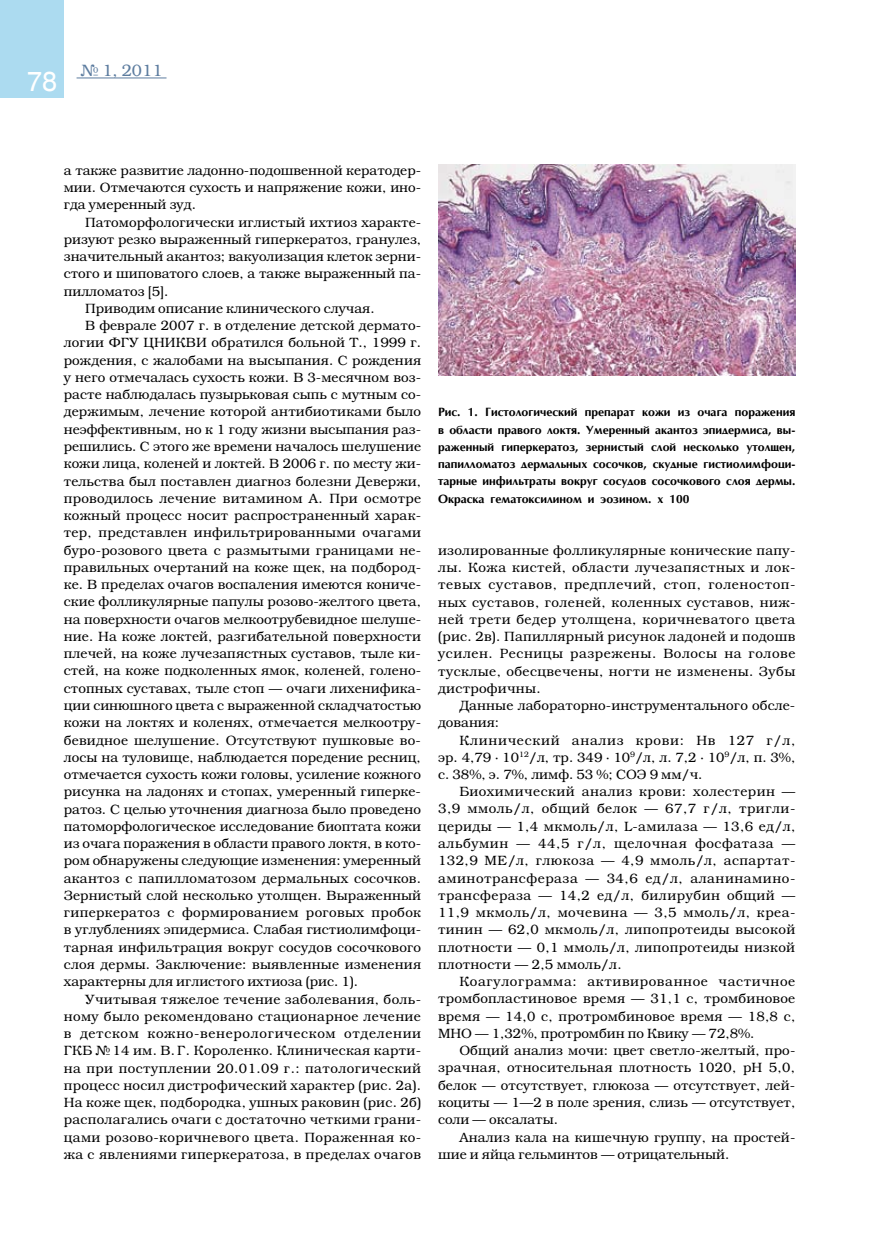
<style>
.page{position:relative;width:872px;height:1234px;background:#fff}
.page>*{position:absolute;margin:0;border:0;box-sizing:border-box;transform-origin:0 0}
.t1{font:27px "Helios";color:#fff}
.t2{font:300 16.5px "Bookman C";color:#5c7c9f}
.t3{font:300 13.5px/17.2px "Bookman C";letter-spacing:.01em;color:#000;text-align:justify}
.t4{font:300 13.5px "Bookman C";letter-spacing:.03em;color:#000}
.t5{font:300 13.5px "Bookman C";letter-spacing:.05em;color:#000}
.t6{font:700 12px/17.2px "AG Optima";color:#000;text-align:justify}
</style>
<div class="page">
<div style="left:0;top:0;width:64px;height:98px;background:#acdbf0"></div>
<hr style="left:77px;top:77px;width:89px;height:1px;background:#5c7c9f">
<img style="left:438px;top:164px;width:357px;height:211px">
<h1 class="t1" style="left:27px;top:67px;width:32px">78</h1>
<p class="t2" style="left:80px;top:61px;width:84px">№ 1, 2011</p>
<p class="t3" style="left:64px;top:161px;width:359px">а также развитие ладонно-подошвенной кератодер&shy;мии. Отмечаются сухость и напряжение кожи, ино&shy;гда умеренный зуд.</p>
<p class="t3" style="left:85px;top:213px;width:338px">Патоморфологически иглистый ихтиоз характе-</p>
<p class="t3" style="left:64px;top:230px;width:359px">ризуют резко выраженный гиперкератоз, гранулез,</p>
<p class="t3" style="left:64px;top:248px;width:359px">значительный акантоз; вакуолизация клеток зерни-</p>
<p class="t3" style="left:64px;top:265px;width:359px">стого и шиповатого слоев, а также выраженный па-</p>
<p class="t3" style="left:64px;top:282px;width:106px">пилломатоз [5].</p>
<p class="t3" style="left:85px;top:299px;width:291px">Приводим описание клинического случая.</p>
<p class="t3" style="left:85px;top:317px;width:337px">В феврале 2007 г. в отделение детской дермато-</p>
<p class="t3" style="left:64px;top:334px;width:359px">логии ФГУ ЦНИКВИ обратился больной Т., 1999 г.</p>
<p class="t3" style="left:64px;top:351px;width:359px">рождения, с жалобами на высыпания. С рождения</p>
<p class="t3" style="left:64px;top:368px;width:359px">у него отмечалась сухость кожи. В 3-месячном воз-</p>
<p class="t3" style="left:64px;top:386px;width:359px">расте наблюдалась пузырьковая сыпь с мутным со-</p>
<p class="t3" style="left:64px;top:403px;width:359px">держимым, лечение которой антибиотиками было</p>
<p class="t3" style="left:64px;top:420px;width:359px">неэффективным, но к 1 году жизни высыпания раз-</p>
<p class="t3" style="left:64px;top:437px;width:359px">решились. С этого же времени началось шелушение</p>
<p class="t3" style="left:64px;top:455px;width:359px">кожи лица, коленей и локтей. В 2006 г. по месту жи-</p>
<p class="t3" style="left:64px;top:472px;width:359px">тельства был поставлен диагноз болезни Девержи,</p>
<p class="t3" style="left:64px;top:489px;width:359px">проводилось лечение витамином А. При осмотре</p>
<p class="t3" style="left:64px;top:506px;width:359px">кожный процесс носит распространенный харак-</p>
<p class="t3" style="left:64px;top:524px;width:359px">тер, представлен инфильтрированными очагами</p>
<p class="t3" style="left:64px;top:541px;width:359px">буро-розового цвета с размытыми границами не-</p>
<p class="t3" style="left:64px;top:558px;width:359px">правильных очертаний на коже щек, на подбород-</p>
<p class="t3" style="left:64px;top:575px;width:359px">ке. В пределах очагов воспаления имеются кониче-</p>
<p class="t3" style="left:64px;top:593px;width:359px">ские фолликулярные папулы розово-желтого цвета,</p>
<p class="t3" style="left:64px;top:610px;width:359px">на поверхности очагов мелкоотрубевидное шелуше-</p>
<p class="t3" style="left:64px;top:627px;width:359px">ние. На коже локтей, разгибательной поверхности</p>
<p class="t3" style="left:64px;top:644px;width:359px">плечей, на коже лучезапястных суставов, тыле ки-</p>
<p class="t3" style="left:64px;top:662px;width:359px">стей, на коже подколенных ямок, коленей, голено-</p>
<p class="t3" style="left:64px;top:679px;width:359px">стопных суставах, тыле стоп — очаги лихенифика-</p>
<p class="t3" style="left:64px;top:696px;width:359px">ции синюшного цвета с выраженной складчатостью</p>
<p class="t3" style="left:64px;top:713px;width:359px">кожи на локтях и коленях, отмечается мелкоотру-</p>
<p class="t3" style="left:64px;top:731px;width:358px">бевидное шелушение. Отсутствуют пушковые во-</p>
<p class="t3" style="left:64px;top:748px;width:358px">лосы на туловище, наблюдается поредение ресниц,</p>
<p class="t3" style="left:64px;top:765px;width:359px">отмечается сухость кожи головы, усиление кожного</p>
<p class="t3" style="left:64px;top:782px;width:359px">рисунка на ладонях и стопах, умеренный гиперке-</p>
<p class="t3" style="left:64px;top:800px;width:358px">ратоз. С целью уточнения диагноза было проведено</p>
<p class="t3" style="left:64px;top:817px;width:359px">патоморфологическое исследование биоптата кожи</p>
<p class="t3" style="left:64px;top:834px;width:359px">из очага поражения в области правого локтя, в кото-</p>
<p class="t3" style="left:64px;top:852px;width:359px">ром обнаружены следующие изменения: умеренный</p>
<p class="t3" style="left:64px;top:869px;width:359px">акантоз с папилломатозом дермальных сосочков.</p>
<p class="t3" style="left:64px;top:886px;width:359px">Зернистый слой несколько утолщен. Выраженный</p>
<p class="t3" style="left:64px;top:903px;width:359px">гиперкератоз с формированием роговых пробок</p>
<p class="t3" style="left:64px;top:921px;width:359px">в углублениях эпидермиса. Слабая гистиолимфоци-</p>
<p class="t3" style="left:64px;top:938px;width:359px">тарная инфильтрация вокруг сосудов сосочкового</p>
<p class="t3" style="left:64px;top:955px;width:359px">слоя дермы. Заключение: выявленные изменения</p>
<p class="t3" style="left:64px;top:972px;width:296px">характерны для иглистого ихтиоза (рис. 1).</p>
<p class="t3" style="left:85px;top:990px;width:337px">Учитывая тяжелое течение заболевания, боль-</p>
<p class="t4" style="left:64px;top:1007px;width:358px">ному было рекомендовано стационарное лечение</p>
<p class="t5" style="left:64px;top:1025px;width:359px">в детском кожно-венерологическом отделении</p>
<p class="t3" style="left:64px;top:1041px;width:359px">ГКБ №14 им. В. Г . Короленко. Клиническая карти-</p>
<p class="t4" style="left:64px;top:1059px;width:359px">на при поступлении 20.01.09 г.: патологический</p>
<p class="t3" style="left:64px;top:1076px;width:359px">процесс носил дистрофический характер (рис. 2а).</p>
<p class="t3" style="left:64px;top:1093px;width:359px">На коже щек, подбородка, ушных раковин (рис. 2б)</p>
<p class="t3" style="left:64px;top:1110px;width:359px">располагались очаги с достаточно четкими грани-</p>
<p class="t4" style="left:64px;top:1128px;width:359px">цами розово-коричневого цвета. Пораженная ко-</p>
<p class="t3" style="left:64px;top:1145px;width:359px">жа с явлениями гиперкератоза, в пределах очагов</p>
<p class="t6" style="left:438px;top:404px;width:359px">Рис. 1. Гистологический препарат кожи из очага поражения в области правого локтя. Умеренный акантоз эпидермиса, вы&shy;раженный гиперкератоз, зернистый слой несколько утолщен, папилломатоз дермальных сосочков, скудные гистиолимфоци&shy;тарные инфильтраты вокруг сосудов сосочкового слоя дермы.<br>Окраска гематоксилином и эозином. х 100</p>
<p class="t3" style="left:438px;top:541px;width:359px">изолированные фолликулярные конические папу&shy;лы. Кожа кистей, области лучезапястных и лок&shy;тевых суставов, предплечий, стоп, голеностоп&shy;ных суставов, голеней, коленных суставов, ниж&shy;ней трети бедер утолщена, коричневатого цвета (рис. 2в). Папиллярный рисунок ладоней и подошв усилен. Ресницы разрежены. Волосы на голове тусклые, обесцвечены, ногти не изменены. Зубы дистрофичны.</p>
<p class="t3" style="left:438px;top:696px;width:359px;text-indent:21px">Данные лабораторно-инструментального обсле&shy;дования:</p>
<p class="t3" style="left:438px;top:731px;width:359px;text-indent:21px">Клинический анализ крови: Нв 127 г/л, эр. 4,79 · 10<sup>12</sup>/л, тр. 349 · 10<sup>9</sup>/л, л. 7,2 · 10<sup>9</sup>/л, п. 3%, с. 38%, э. 7%, лимф. 53 %; СОЭ 9 мм/ч.</p>
<p class="t3" style="left:438px;top:782px;width:359px;text-indent:21px">Биохимический анализ крови: холестерин — 3,9 ммоль/л, общий белок — 67,7 г/л, тригли&shy;цериды — 1,4 мкмоль/л, L-амилаза — 13,6 ед/л, альбумин — 44,5 г/л, щелочная фосфатаза — 132,9 МЕ/л, глюкоза — 4,9 ммоль/л, аспартат&shy;аминотрансфераза — 34,6 ед/л, аланинамино&shy;трансфераза — 14,2 ед/л, билирубин общий — 11,9 мкмоль/л, мочевина — 3,5 ммоль/л, креа&shy;тинин — 62,0 мкмоль/л, липопротеиды высокой плотности — 0,1 ммоль/л, липопротеиды низкой плотности — 2,5 ммоль/л.</p>
<p class="t3" style="left:438px;top:972px;width:359px;text-indent:21px">Коагулограмма: активированное частичное тромбопластиновое время — 31,1 с, тромбиновое время — 14,0 с, протромбиновое время — 18,8 с, МНО — 1,32%, протромбин по Квику — 72,8%.</p>
<p class="t3" style="left:438px;top:1041px;width:359px;text-indent:21px">Общий анализ мочи: цвет светло-желтый, про&shy;зрачная, относительная плотность 1020, рH 5,0, белок — отсутствует, глюкоза — отсутствует, лей&shy;коциты — 1—2 в поле зрения, слизь — отсутствует, соли — оксалаты.</p>
<p class="t3" style="left:438px;top:1127px;width:359px;text-indent:21px">Анализ кала на кишечную группу, на простей&shy;шие и яйца гельминтов — отрицательный.</p>
</div>
